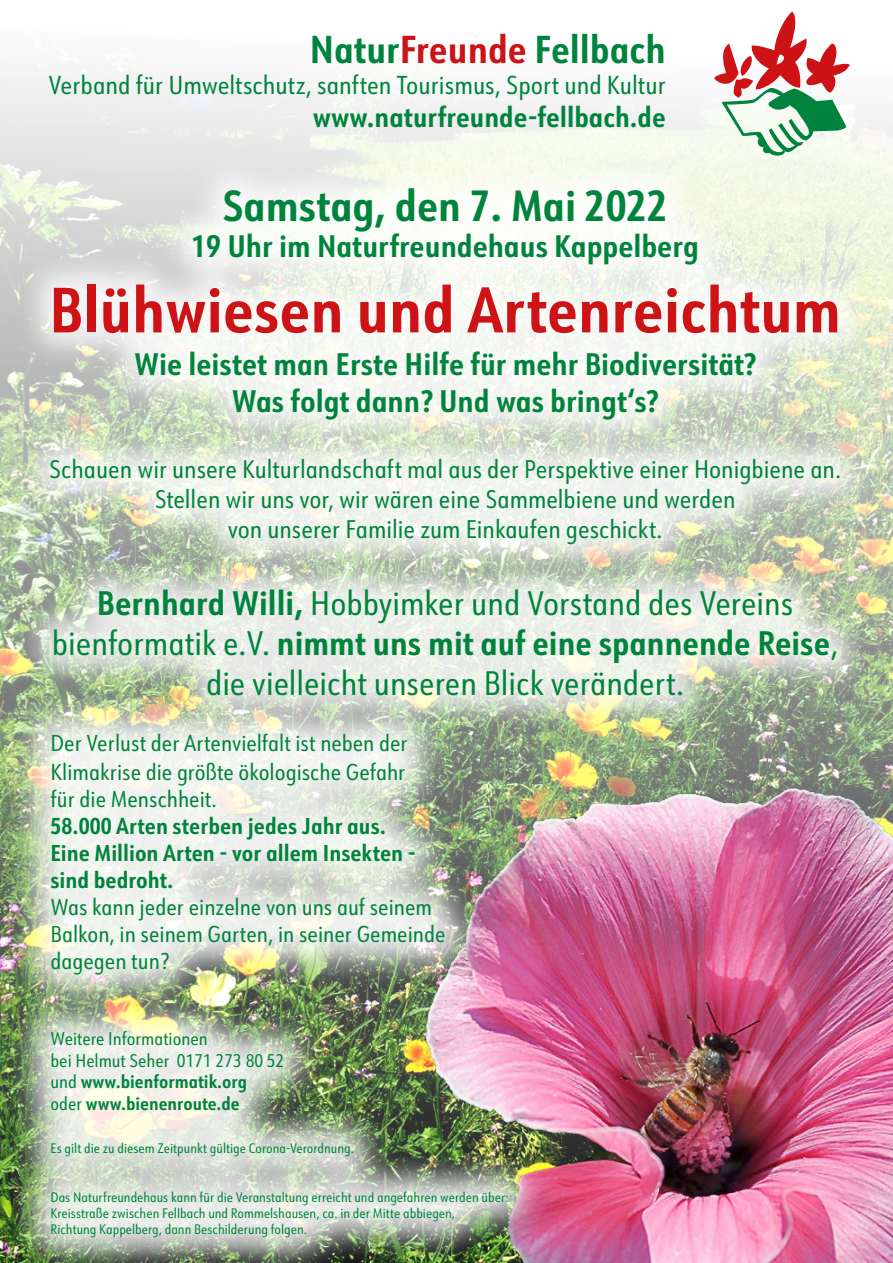
<style>
.page{position:relative;width:893px;height:1263px;background:#fff}
.page>*{position:absolute;margin:0;border:0;box-sizing:border-box;transform-origin:0 0}
.t1{font:700 62.4px "URW Form Cond";color:#cd1316}
.t2{font:700 42.75px "URW Form Cond";color:#00843d}
.t3{font:700 38.1px "URW Form Cond";color:#00843d}
.t4{font:33.3px/39.9px "URW Form Cond";color:#00843d;text-align:center}
.t5{font:700 30.45px/36.6px "URW Form Cond";color:#00843d;text-align:center}
.t6{font:700 27.75px "URW Form Cond";color:#00843d}
.t7{font:25.35px "URW Form Cond";color:#00843d}
.t8{font:24.9px/30px "URW Form Cond";color:#00843d;text-align:center}
.t9{font:22.5px/27px "URW Form Cond";color:#00843d}
.t10{font:700 22.5px/27px "URW Form Cond";color:#00843d}
.t11{font:18px/21.6px "URW Form Cond";color:#00843d}
.t12{font:13.5px/16.2px "URW Form Cond";color:#00843d}
.s1{color:#cd1316}
.s2{font-weight:700}
</style>
<div class="page">
<img style="left:0;top:11px;width:893px;height:1252px">
<img style="left:552px;top:736px;width:341px;height:527px">
<svg style="left:714px;top:12px;width:136px;height:141px"></svg>
<div style="left:15px;top:153px;width:859px;height:578px;background:#fff;opacity:.8"></div>
<div style="left:6px;top:688px;width:546px;height:575px;background:#fff;opacity:.9"></div>
<h3 class="t3" style="left:310px;top:23px;width:357px">Natur<span class="s1">Freunde</span> Fellbach</h3>
<h3 class="t7" style="left:48px;top:68px;width:619px">Verband für Umweltschutz, sanften Tourismus, Sport und Kultur</h3>
<h3 class="t6" style="left:313px;top:98px;width:355px">www.naturfreunde-fellbach.de</h3>
<h2 class="t2" style="left:222px;top:176px;width:448px">Samstag, den 7. Mai 2022</h2>
<h3 class="t5" style="left:191px;top:227px;width:509px">19 Uhr im Naturfreundehaus Kappelberg</h3>
<h1 class="t1" style="left:49px;top:267px;width:793px">Blühwiesen und Artenreichtum</h1>
<h3 class="t5" style="left:134px;top:345px;width:624px">Wie leistet man Erste Hilfe für mehr Biodiversität?<br>Was folgt dann? Und was bringt‘s?</h3>
<h3 class="t8" style="left:49px;top:453px;width:793px">Schauen wir unsere Kulturlandschaft mal aus der Perspektive einer Honigbiene an.<br>Stellen wir uns vor, wir wären eine Sammelbiene und werden<br>von unserer Familie zum Einkaufen geschickt.</h3>
<h3 class="t4" style="left:52px;top:582px;width:788px"><span class="s2">Bernhard Willi,</span> Hobbyimker und Vorstand des Vereins bienformatik e.V. <span class="s2">nimmt uns mit auf eine spannende Reise</span>, die vielleicht unseren Blick verändert.</h3>
<h3 class="t9" style="left:50px;top:727px;width:359px;line-height:29.7px">Der Verlust der Artenvielfalt ist neben der<br>Klimakrise die größte ökologische Gefahr</h3>
<h3 class="t9" style="left:50px;top:785px;width:168px">für die Menschheit.</h3>
<h3 class="t10" style="left:50px;top:812px;width:367px">58.000 Arten sterben jedes Jahr aus.<br>Eine Million Arten - vor allem Insekten - sind bedroht.</h3>
<h3 class="t9" style="left:50px;top:893px;width:397px">Was kann jeder einzelne von uns auf seinem<br>Balkon, in seinem Garten, in seiner Gemeinde dagegen tun?</h3>
<h3 class="t11" style="left:50px;top:1027px;width:236px">Weitere Informationen<br>bei Helmut Seher 0171 273 80 52 und <span class="s2">www.bienformatik.org<br></span>oder <span class="s2">www.bienenroute.de</span></h3>
<p class="t12" style="left:50px;top:1140px;width:305px">Es gilt die zu diesem Zeitpunkt gültige Corona-Verordnung.</p>
<p class="t12" style="left:50px;top:1188px;width:459px">Das Naturfreundehaus kann für die Veranstaltung erreicht und angefahren werden über:<br>Kreisstraße zwischen Fellbach und Rommelshausen, ca. in der Mitte abbiegen,<br>Richtung Kappelberg, dann Beschilderung folgen.</p>
</div>
